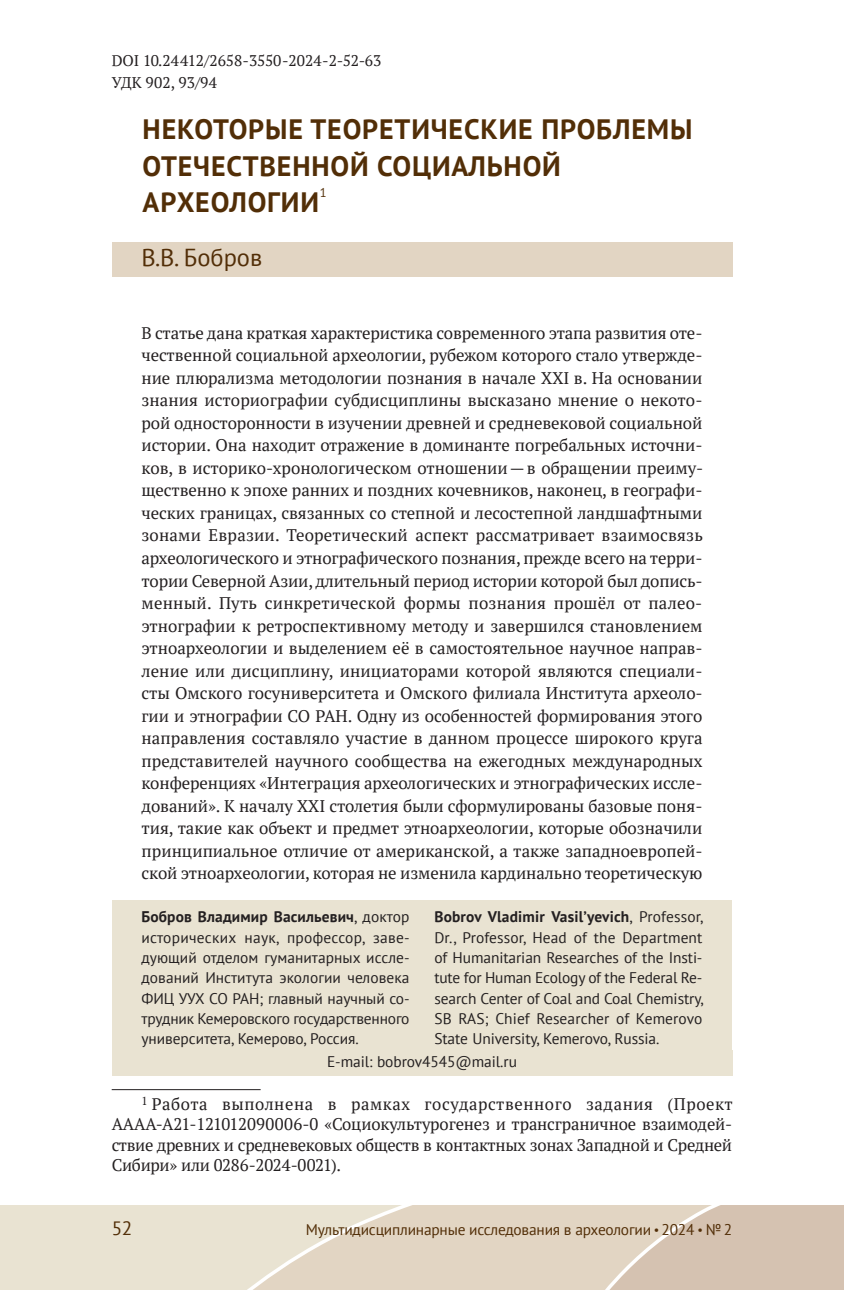
<style>
.page{position:relative;width:844px;height:1290px;background:#fff}
.page>*{position:absolute;margin:0;border:0;box-sizing:border-box;transform-origin:0 0}
.t1{font:700 28px/36.4px "PT Sans";letter-spacing:.03em;color:#522e07}
.t2{font:24.5px "PT Sans";color:#522e07}
.t3{font:19.25px "PT Sans";color:#522e07}
.t4{font:16.8px/22.6px "PT Serif";letter-spacing:-.005em;color:#231f20;text-align:justify}
.t5{font:15.4px/20.3px "PT Sans";letter-spacing:-.005em;color:#231f20;text-align:justify}
.t6{font:15.4px "PT Sans";letter-spacing:-.015em;color:#522e07}
.t7{font:15.4px/21.5px "PT Serif";letter-spacing:-.005em;color:#231f20}
.t8{font:12.6px "PT Sans";color:#522e07}
.s1{font-weight:700}
.s2{font-size:12.25px}
</style>
<div class="page">
<svg style="left:535px;top:1205px;width:308px;height:85px;background:#dacab9"></svg>
<svg style="left:0;top:1205px;width:535px;height:85px;background:#e6ddcc"></svg>
<div style="left:112px;top:242px;width:620px;height:35px;background:#e2d5c3"></div>
<hr style="left:112px;top:1089px;width:148px;height:1px;background:#231f20">
<div style="left:112px;top:900px;width:312px;height:153px;background:#e9e3d2"></div>
<div style="left:419px;top:900px;width:313px;height:153px;background:#e9e3d2"></div>
<div style="left:112px;top:1050px;width:620px;height:25px;background:#e9e3d2"></div>
<p class="t7" style="left:112px;top:50px;width:271px">DOI 10.24412/2658‑3550‑2024‑2‑52‑63<br>УДК 902, 93/94</p>
<h1 class="t1" style="left:142px;top:111px;width:551px">НЕКОТОРЫЕ ТЕОРЕТИЧЕСКИЕ ПРОБЛЕМЫ<br>ОТЕЧЕСТВЕННОЙ СОЦИАЛЬНОЙ<br>АРХЕОЛОГИИ</h1>
<p class="t8" style="left:319px;top:185px;width:8px">1</p>
<h2 class="t2" style="left:141px;top:242px;width:122px">В.В. Бобров</h2>
<p class="t4" style="left:141px;top:321px;width:563px">В статье дана краткая характеристика современного этапа развития оте&shy;чественной социальной археологии, рубежом которого стало утвержде&shy;ние плюрализма методологии познания в начале XXI в. На основании знания историографии субдисциплины высказано мнение о некото&shy;рой односторонности в изучении древней и средневековой социальной истории. Она находит отражение в доминанте погребальных источни&shy;ков, в историко-хронологическом отношении—в обращении преиму&shy;щественно к эпохе ранних и поздних кочевников, наконец, в географи&shy;ческих границах, связанных со степной и лесостепной ландшафтными зонами Евразии. Теоретический аспект рассматривает взаимосвязь археологического и этнографического познания, прежде всего на терри&shy;тории Северной Азии, длительный период истории которой был допись&shy;менный. Путь синкретической формы познания прошёл от палео&shy;этнографии к ретроспективному методу и завершился становлением этноархеологии и выделением её в самостоятельное научное направ&shy;ление или дисциплину, инициаторами которой являются специали&shy;сты Омского госуниверситета и Омского филиала Института археоло&shy;гии и этнографии СО РАН. Одну из особенностей формирования этого направления составляло участие в данном процессе широкого круга представителей научного сообщества на ежегодных международных конференциях «Интеграция археологических и этнографических иссле&shy;дований». К началу XXI столетия были сформулированы базовые поня&shy;тия, такие как объект и предмет этноархеологии, которые обозначили принципиальное отличие от американской, а также западноевропей&shy;ской этноархеологии, которая не изменила кардинально теоретическую</p>
<p class="t5" style="left:141px;top:906px;width:269px"><span class="s1">Бобров Владимир Васильевич</span>, доктор исторических наук, профессор, заве&shy;дующий отделом гуманитарных иссле&shy;дований Института экологии человека ФИЦ УУХ СО РАН; главный научный со&shy;трудник Кемеровского государственного университета, Кемерово, Россия.</p>
<p class="t5" style="left:434px;top:906px;width:271px"><span class="s1">Bobrov Vladimir Vasil’yevich</span>, Professor, Dr., Professor, Head of the Department of Humanitarian Researches of the Insti&shy;tute for Human Ecology of the Federal Re&shy;search Center of Coal and Coal Chemistry, SB RAS; Chief Researcher of Kemerovo State University, Kemerovo, Russia.</p>
<p class="t5" style="left:327px;top:1051px;width:191px">E-mail: bobrov4545@mail.ru</p>
<p class="t4" style="left:112px;top:1093px;width:622px;line-height:20.3px;text-indent:30px"><sup>1</sup> Работа выполнена в рамках государственного задания (Проект АААА-А21-121012090006‑0 «Социокультурогенез и трансграничное взаимодей&shy;ствие древних и средневековых обществ в контактных зонах Западной и Средней Сибири» или 0286‑2024‑0021).</p>
<p class="t3" style="left:112px;top:1216px;width:22px">52</p>
<p class="t6" style="left:305px;top:1220px;width:428px">Мультидисциплинарные исследования в археологии <span class="s2">•</span> 2024 <span class="s2">•</span> №2</p>
</div>
